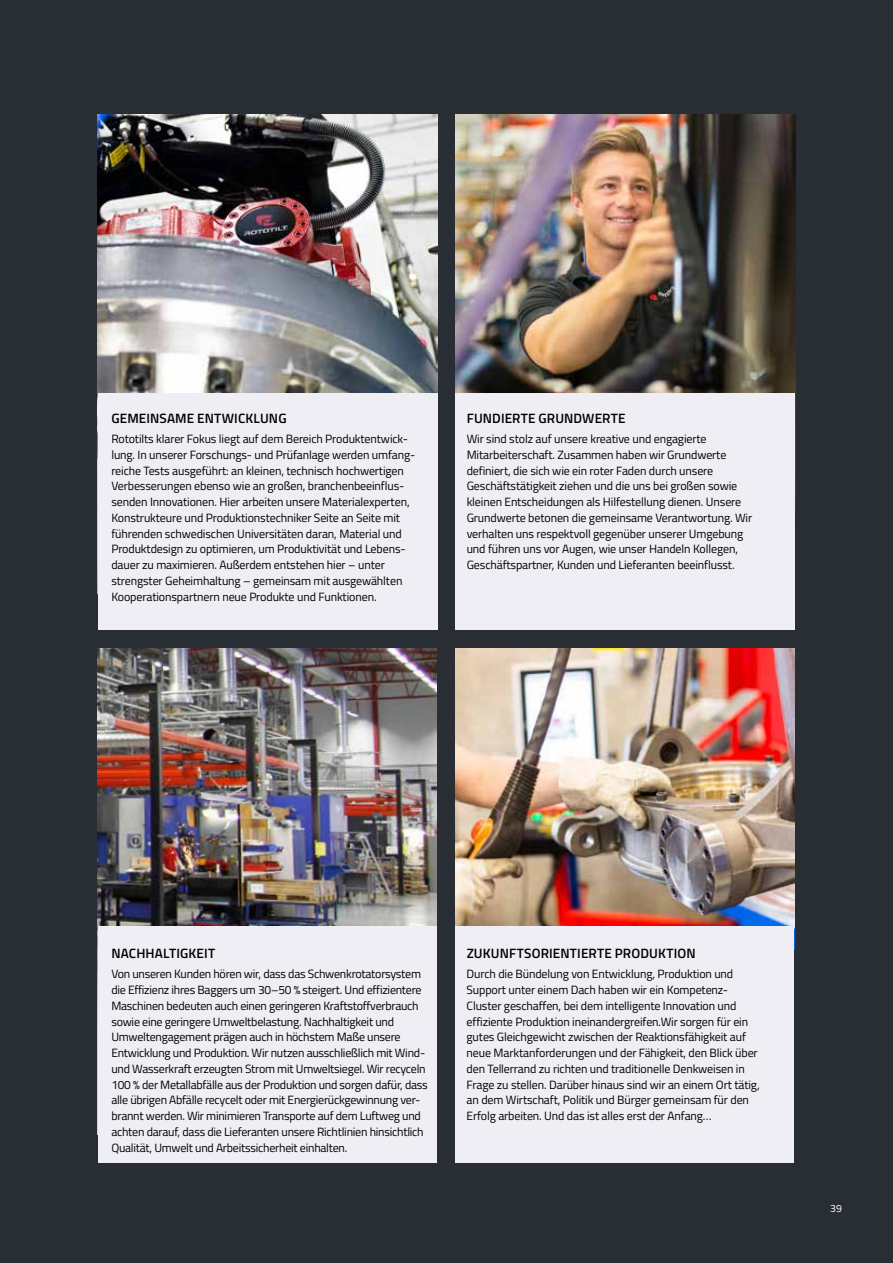
<style>
.page{position:relative;width:893px;height:1263px;background:#282e33}
.page>*{position:absolute;margin:0;border:0;box-sizing:border-box;transform-origin:0 0}
.t1{font:600 13.5px "Titillium Web";letter-spacing:.01em;color:#000}
.t2{font:12px/15.8px "Titillium Web";letter-spacing:-.01em;color:#000}
.t3{font:600 11.4px "Titillium Web";letter-spacing:.015em;color:#282e33}
.t4{font:10.5px "Titillium Web";color:#fff}
.t5{font:10.05px/13.2px "Titillium Web";letter-spacing:-.01em;color:#282e33}
</style>
<div class="page">
<hr style="left:0;top:0;width:1px;height:1263px;background:#fff">
<img style="left:98px;top:115px;width:339px;height:278px">
<img style="left:98px;top:648px;width:339px;height:278px">
<img style="left:455px;top:115px;width:340px;height:278px">
<img style="left:455px;top:648px;width:339px;height:278px">
<div style="left:98px;top:393px;width:339px;height:236px;background:#efeef4"></div>
<div style="left:455px;top:393px;width:340px;height:236px;background:#efeef4"></div>
<div style="left:98px;top:926px;width:339px;height:237px;background:#efeef4"></div>
<div style="left:455px;top:926px;width:339px;height:237px;background:#efeef4"></div>
<p class="t1" style="left:111px;top:408px;width:177px">GEMEINSAME ENTWICKLUNG</p>
<p class="t2" style="left:111px;top:431px;width:305px">Rototilts klarer Fokus liegt auf dem Bereich Produktentwick&shy;lung. In unserer Forschungs- und Prüfanlage werden umfang&shy;reiche Tests ausgeführt: an kleinen, technisch hochwertigen Verbesserungen ebenso wie an großen, branchenbeeinflus&shy;senden Innovationen. Hier arbeiten unsere Materialexperten, Konstrukteure und Produktionstechniker Seite an Seite mit führenden schwedischen Universitäten daran, Material und Produktdesign zu optimieren, um Produktivität und Lebens&shy;dauer zu maximieren. Außerdem entstehen hier – unter strengster Geheimhaltung – gemeinsam mit ausgewählten Kooperationspartnern neue Produkte und Funktionen.</p>
<p class="t1" style="left:467px;top:408px;width:160px">FUNDIERTE GRUNDWERTE</p>
<p class="t2" style="left:467px;top:431px;width:287px">Wir sind stolz auf unsere kreative und engagierte Mitarbeiterschaft. Zusammen haben wir Grundwerte definiert, die sich wie ein roter Faden durch unsere Geschäftstätigkeit ziehen und die uns bei großen sowie kleinen Entscheidungen als Hilfestellung dienen. Unsere Grundwerte betonen die gemeinsame Verantwortung. Wir verhalten uns respektvoll gegenüber unserer Umgebung und führen uns vor Augen, wie unser Handeln Kollegen, Geschäftspartner, Kunden und Lieferanten beeinflusst.</p>
<p class="t1" style="left:111px;top:943px;width:105px">NACHHALTIGKEIT</p>
<p class="t2" style="left:111px;top:966px;width:318px">Von unseren Kunden hören wir, dass das Schwenkrotatorsystem die Effizienz ihres Baggers um 30–50 % steigert. Und effizientere Maschinen bedeuten auch einen geringeren Kraftstoffverbrauch sowie eine geringere Umweltbelastung. Nachhaltigkeit und Umweltengagement prägen auch in höchstem Maße unsere Entwicklung und Produktion. Wir nutzen ausschließlich mit Wind&shy;und Wasserkraft erzeugten Strom mit Umweltsiegel. Wir recyceln 100 % der Metallabfälle aus der Produktion und sorgen dafür, dass alle übrigen Abfälle recycelt oder mit Energierückgewinnung ver&shy;brannt werden. Wir minimieren Transporte auf dem Luftweg und achten darauf, dass die Lieferanten unsere Richtlinien hinsichtlich Qualität, Umwelt und Arbeitssicherheit einhalten.</p>
<p class="t3" style="left:170px;top:993px;width:84px">FACTORY IMAGE</p>
<p class="t5" style="left:170px;top:1011px;width:233px">Uga. Nem ipidelit offic tem. Nequid moloressita peris est perciet et aut voles aspedip sandunda cone minctate</p>
<p class="t5" style="left:170px;top:1051px;width:256px">este none cullect atibusam voles sa volecerum que nam. Uga.<br>Nem ipidelit offic tem. Nequid moloressita peris est perciet et aut voles aspedip sandunda cone minctate offictorum dolores alit renihitio. Inulpa quo to et quisquuntius este none cullect atibusam voles sa volecerum que nam.</p>
<p class="t1" style="left:467px;top:943px;width:231px">ZUKUNFTSORIENTIERTE PRODUKTION</p>
<p class="t2" style="left:467px;top:966px;width:295px">Durch die Bündelung von Entwicklung, Produktion und Support unter einem Dach haben wir ein Kompetenz-Cluster geschaffen, bei dem intelligente Innovation und effiziente Produktion ineinandergreifen.Wir sorgen für ein gutes Gleichgewicht zwischen der Reaktionsfähigkeit auf neue Marktanforderungen und der Fähigkeit, den Blick über den Tellerrand zu richten und traditionelle Denkweisen in Frage zu stellen. Darüber hinaus sind wir an einem Ort tätig, an dem Wirtschaft, Politik und Bürger gemeinsam für den Erfolg arbeiten. Und das ist alles erst der Anfang…</p>
<p class="t4" style="left:830px;top:1201px;width:13px">39</p>
</div>
